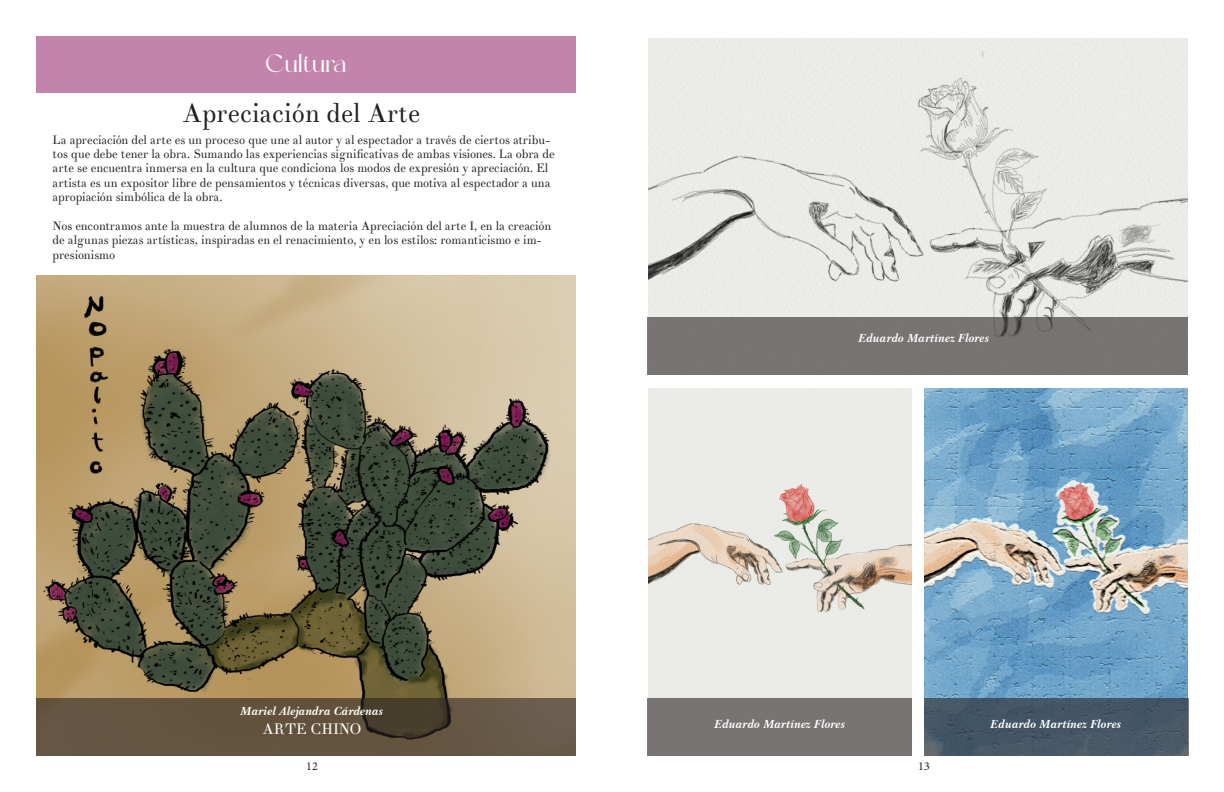
<style>
.page{position:relative;width:1224px;height:792px;background:#fff}
.page>*{position:absolute;margin:0;border:0;box-sizing:border-box;transform-origin:0 0}
.t1{font:26px "Theano Didot";color:#231f20}
.t2{font:25px "New York";color:#fff}
.t3{font:15px "Theano Didot";color:#fff}
.t4{font:12px/14.4px "Theano Didot";letter-spacing:-.005em;color:#231f20}
.t5{font:italic 700 12px "Baskerville BT";color:#fff}
.t6{font:12px "Minion Pro";color:#231f20}
</style>
<div class="page">
<div style="left:36px;top:36px;width:540px;height:56px;background:#c384ab"></div>
<img style="left:36px;top:276px;width:540px;height:423px">
<img style="left:648px;top:38px;width:540px;height:279px">
<img style="left:648px;top:389px;width:264px;height:310px">
<img style="left:924px;top:389px;width:264px;height:310px">
<svg style="left:36px;top:699px;width:540px;height:57px;background:#60523f"></svg>
<div style="left:648px;top:317px;width:540px;height:57px;background:#777472"></div>
<div style="left:648px;top:699px;width:264px;height:57px;background:#767372"></div>
<div style="left:924px;top:699px;width:264px;height:57px;background:#445666"></div>
<p class="t2" style="left:266px;top:48px;width:82px">Cultura</p>
<p class="t1" style="left:183px;top:97px;width:239px">Apreciación del Arte</p>
<p class="t4" style="left:53px;top:132px;width:504px">La apreciación del arte es un proceso que une al autor y al espectador a través de ciertos atribu&shy;tos que debe tener la obra. Sumando las experiencias significativas de ambas visiones. La obra de arte se encuentra inmersa en la cultura que condiciona los modos de expresión y apreciación. El artista es un expositor libre de pensamientos y técnicas diversas, que motiva al espectador a una apropiación simbólica de la obra.</p>
<p class="t4" style="left:53px;top:219px;width:500px">Nos encontramos ante la muestra de alumnos de la materia Apreciación del arte I, en la creación de algunas piezas artísticas, inspiradas en el renacimiento, y en los estilos: romanticismo e im&shy;presionismo</p>
<p class="t5" style="left:241px;top:704px;width:144px">Mariel Alejandra Cárdenas</p>
<p class="t3" style="left:263px;top:720px;width:100px">ARTE CHINO</p>
<p class="t5" style="left:859px;top:331px;width:132px">Eduardo Martínez Flores</p>
<p class="t5" style="left:714px;top:717px;width:132px">Eduardo Martínez Flores</p>
<p class="t5" style="left:991px;top:717px;width:132px">Eduardo Martínez Flores</p>
<p class="t6" style="left:306px;top:758px;width:13px">12</p>
<p class="t6" style="left:918px;top:758px;width:13px">13</p>
</div>
